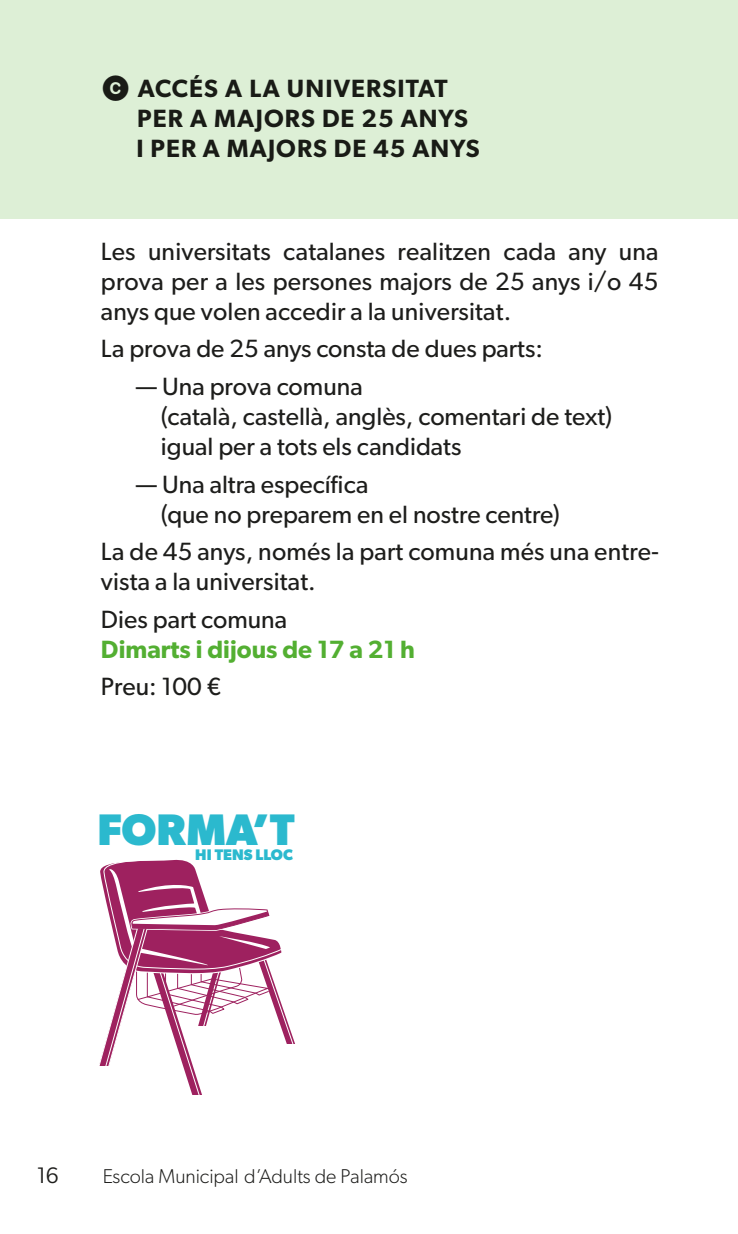
<style>
.page{position:relative;width:738px;height:1234px;background:#fff}
.page>*{position:absolute;margin:0;border:0;box-sizing:border-box;transform-origin:0 0}
.t1{font:700 44.25px "Gibson";color:#2bb9ce}
.t2{font:25px/30px "Gibson";color:#1d1d1b}
.t3{font:600 25px/30px "Gibson";letter-spacing:.04em;color:#1d1d1b}
.t4{font:600 25px "Gibson";color:#53af32}
.t5{font:22.5px "Gibson";color:#1d1d1b}
.t6{font:300 20px "Gibson";color:#1d1d1b}
.t7{font:700 15.25px "Gibson";color:#2bb9ce}
</style>
<div class="page">
<div style="left:0;top:0;width:737px;height:218px;background:#ddefd6"></div>
<svg style="left:99px;top:859px;width:196px;height:235px"></svg>
<div style="left:279px;top:1044px;width:25px;height:9px;background:#fff"></div>
<div style="left:192px;top:1026px;width:19px;height:9px;background:#fff"></div>
<div style="left:90px;top:1065px;width:27px;height:9px;background:#fff"></div>
<p class="t3" style="left:136px;top:73px;width:344px">ACCÉS A LA UNIVERSITAT<br>PER A MAJORS DE 25 ANYS<br>I PER A MAJORS DE 45 ANYS</p>
<p class="t2" style="left:101px;top:236px;width:558px;text-align:justify">Les universitats catalanes realitzen cada any una prova per a les persones majors de 25 anys i/o 45 anys que volen accedir a la universitat.</p>
<p class="t2" style="left:101px;top:333px;width:443px">La prova de 25 anys consta de dues parts:</p>
<p class="t2" style="left:161px;top:371px;width:452px;text-indent:-25px">— Una prova comuna<br>(català, castellà, anglès, comentari de text) igual per a tots els candidats</p>
<p class="t2" style="left:161px;top:468px;width:400px;text-indent:-25px">— Una altra específica<br>(que no preparem en el nostre centre)</p>
<p class="t2" style="left:101px;top:536px;width:559px">La de 45 anys, només la part comuna més una entre&shy;vista a la universitat.</p>
<p class="t2" style="left:101px;top:603px;width:187px">Dies part comuna</p>
<p class="t4" style="left:101px;top:634px;width:315px">Dimarts i dijous de 17 a 21 h</p>
<p class="t2" style="left:101px;top:671px;width:122px">Preu: 100 €</p>
<h1 class="t1" style="left:97px;top:803px;width:198px">FORMA’T</h1>
<p class="t7" style="left:195px;top:845px;width:99px">HI TENS LLOC</p>
<p class="t5" style="left:36px;top:1161px;width:24px">16</p>
<p class="t6" style="left:102px;top:1163px;width:307px">Escola Municipal d’Adults de Palamós</p>
</div>
